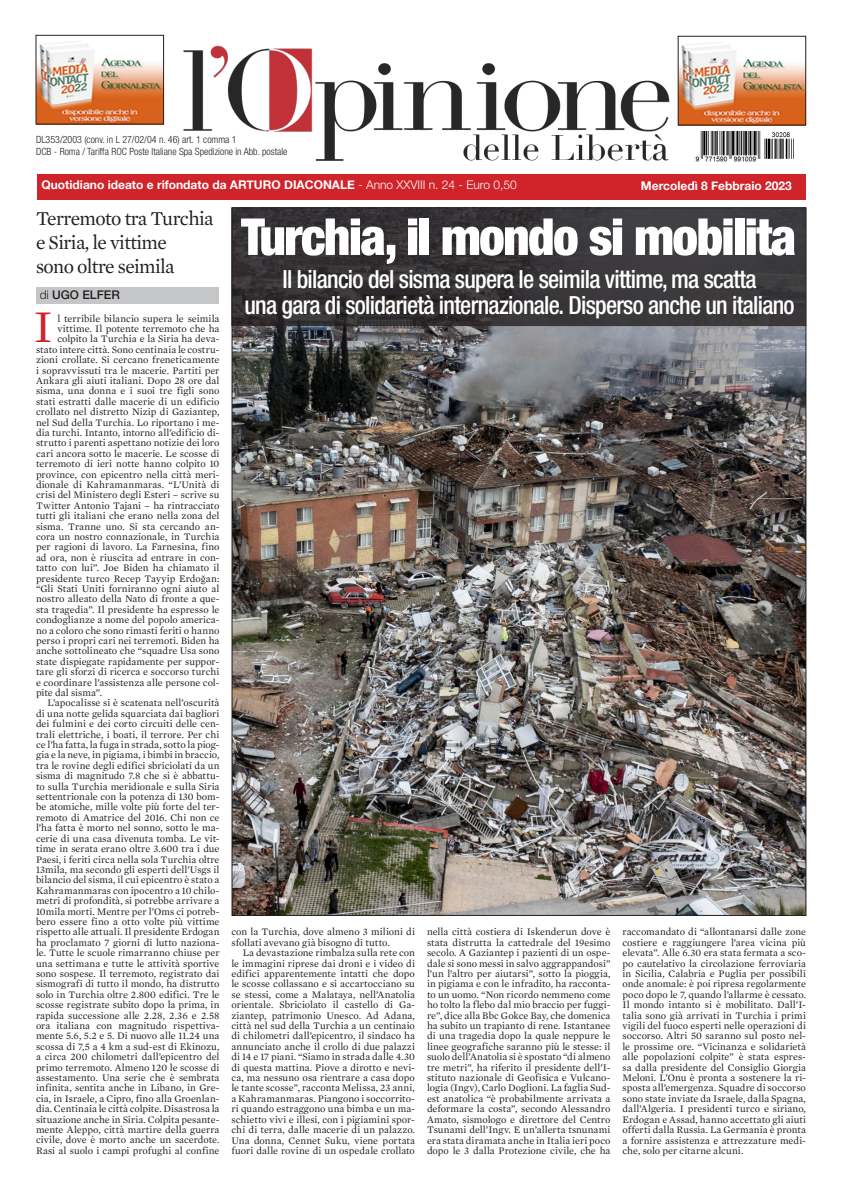
<style>
.page{position:relative;width:842px;height:1191px;background:#fff}
.page>*{position:absolute;margin:0;border:0;box-sizing:border-box;transform-origin:0 0}
.t1{font:900 condensed 51px "Helvetica Neue LT Std";letter-spacing:-.03em;color:#fff}
.t2{font:46.2px "Mercury Text G1";color:#d1232a}
.t3{font:500 condensed 25px "Helvetica Neue LT Std";letter-spacing:-.03em;color:#fff;scale:.96 1}
.t4{font:20px/24px "Mercury Text G1";letter-spacing:-.03em;color:#231f20}
.t5{font:700 12px "Helvetica Neue";color:#fff}
.t6{font:500 12px "Helvetica Neue";color:#231f20}
.t7{font:10.2px/10.4px "Mercury Text G1";color:#231f20;text-align:justify}
.t8{font:300 condensed 10px "Helvetica Neue LT Std";color:#231f20}
.s1{font-weight:300}
.s2{font-family:"Times New Roman"}
</style>
<div class="page">
<img style="left:38px;top:41px;width:124px;height:81px">
<div style="left:36px;top:35px;width:128px;height:89px;border:1px solid #231f20"></div>
<img style="left:183px;top:45px;width:487px;height:116px">
<div style="left:36px;top:174px;width:769px;height:25px;background:#d1232a"></div>
<div style="left:36px;top:287px;width:183px;height:16px;background:#c5c6c8"></div>
<img style="left:694px;top:132px;width:100px;height:30px">
<img style="left:680px;top:42px;width:124px;height:81px">
<div style="left:678px;top:36px;width:128px;height:89px;border:1px solid #231f20"></div>
<img style="left:233px;top:326px;width:571px;height:588px">
<svg style="left:233px;top:209px;width:571px;height:115px;background:#373437"></svg>
<div style="left:231px;top:207px;width:575px;height:119px;border:1px solid #231f20"></div>
<p class="t8" style="left:36px;top:134px;width:202px">DL353/2003 (conv. in L 27/02/04 n. 46) art. 1 comma 1</p>
<p class="t8" style="left:36px;top:146px;width:253px">DCB - Roma / Tariffa ROC Poste Italiane Spa Spedizione in Abb. postale</p>
<p class="t5" style="left:41px;top:177px;width:477px">Quotidiano ideato e rifondato da ARTURO DIACONALE <span class="s1">- Anno XXVIII n. 24 - Euro 0,50</span></p>
<p class="t5" style="left:641px;top:178px;width:152px">Mercoledì 8 Febbraio 2023</p>
<p class="t4" style="left:36px;top:207px;width:179px">Terremoto tra Turchia e Siria, le vittime</p>
<p class="t4" style="left:36px;top:255px;width:140px">sono oltre seimila</p>
<p class="t6" style="left:40px;top:288px;width:82px"><span class="s1">di</span> UGO ELFER</p>
<p class="t2" style="left:34px;top:300px;width:20px">I</p>
<p class="t7" style="left:57px;top:313px;width:164px">l terribile bilancio supera le seimila</p>
<p class="t7" style="left:57px;top:323px;width:164px">vittime. Il potente terremoto che ha</p>
<p class="t7" style="left:57px;top:334px;width:164px">colpito la Turchia e la Siria ha deva-</p>
<p class="t7" style="left:36px;top:344px;width:185px">stato intere città. Sono centinaia le costru-</p>
<p class="t7" style="left:36px;top:354px;width:185px">zioni crollate. Si cercano freneticamente</p>
<p class="t7" style="left:36px;top:365px;width:185px">i sopravvissuti tra le macerie. Partiti per</p>
<p class="t7" style="left:36px;top:375px;width:185px">Ankara gli aiuti italiani. Dopo 28 ore dal</p>
<p class="t7" style="left:36px;top:386px;width:185px">sisma, una donna e i suoi tre figli sono</p>
<p class="t7" style="left:36px;top:396px;width:185px">stati estratti dalle macerie di un edificio</p>
<p class="t7" style="left:36px;top:406px;width:185px">crollato nel distretto Nizip di Gaziantep,</p>
<p class="t7" style="left:36px;top:417px;width:185px">nel Sud della Turchia. Lo riportano i me-</p>
<p class="t7" style="left:36px;top:427px;width:185px">dia turchi. Intanto, intorno all’edificio di-</p>
<p class="t7" style="left:36px;top:438px;width:185px">strutto i parenti aspettano notizie dei loro</p>
<p class="t7" style="left:36px;top:448px;width:185px">cari ancora sotto le macerie. Le scosse di</p>
<p class="t7" style="left:36px;top:458px;width:185px">terremoto di ieri notte hanno colpito 10</p>
<p class="t7" style="left:36px;top:469px;width:185px">province, con epicentro nella città meri-</p>
<p class="t7" style="left:36px;top:479px;width:185px">dionale di Kahramanmaras. “L’Unità di</p>
<p class="t7" style="left:36px;top:490px;width:185px">crisi del Ministero degli Esteri – scrive su</p>
<p class="t7" style="left:36px;top:500px;width:185px">Twitter Antonio Tajani – ha rintracciato</p>
<p class="t7" style="left:36px;top:510px;width:185px">tutti gli italiani che erano nella zona del</p>
<p class="t7" style="left:36px;top:521px;width:185px">sisma. Tranne uno. Si sta cercando an-</p>
<p class="t7" style="left:36px;top:531px;width:185px">cora un nostro connazionale, in Turchia</p>
<p class="t7" style="left:36px;top:542px;width:185px">per ragioni di lavoro. La Farnesina, fino</p>
<p class="t7" style="left:36px;top:552px;width:185px">ad ora, non è riuscita ad entrare in con-</p>
<p class="t7" style="left:36px;top:562px;width:185px">tatto con lui”. Joe Biden ha chiamato il</p>
<p class="t7" style="left:36px;top:573px;width:185px">presidente turco Recep Tayyip Erdo<span class="s2">ğ</span>an:</p>
<p class="t7" style="left:36px;top:583px;width:185px">“Gli Stati Uniti forniranno ogni aiuto al</p>
<p class="t7" style="left:36px;top:594px;width:185px">nostro alleato della Nato di fronte a que-</p>
<p class="t7" style="left:36px;top:604px;width:185px">sta tragedia”. Il presidente ha espresso le</p>
<p class="t7" style="left:36px;top:614px;width:185px">condoglianze a nome del popolo america-</p>
<p class="t7" style="left:36px;top:625px;width:185px">no a coloro che sono rimasti feriti o hanno</p>
<p class="t7" style="left:36px;top:635px;width:185px">perso i propri cari nei terremoti. Biden ha</p>
<p class="t7" style="left:36px;top:646px;width:185px">anche sottolineato che “squadre Usa sono</p>
<p class="t7" style="left:36px;top:656px;width:185px">state dispiegate rapidamente per suppor-</p>
<p class="t7" style="left:36px;top:666px;width:185px">tare gli sforzi di ricerca e soccorso turchi</p>
<p class="t7" style="left:36px;top:677px;width:185px">e coordinare l’assistenza alle persone col-</p>
<p class="t7" style="left:36px;top:687px;width:68px">pite dal sisma”.</p>
<p class="t7" style="left:36px;top:698px;width:185px;text-indent:11px">L’apocalisse si è scatenata nell’oscurità di una notte gelida squarciata dai bagliori dei fulmini e dei corto circuiti delle cen&shy;trali elettriche, i boati, il terrore. Per chi ce l’ha fatta, la fuga in strada, sotto la piog&shy;gia e la neve, in pigiama, i bimbi in braccio, tra le rovine degli edifici sbriciolati da un sisma di magnitudo 7.8 che si è abbattu&shy;to sulla Turchia meridionale e sulla Siria settentrionale con la potenza di 130 bom&shy;be atomiche, mille volte più forte del ter&shy;remoto di Amatrice del 2016. Chi non ce l’ha fatta è morto nel sonno, sotto le ma&shy;cerie di una casa divenuta tomba. Le vit&shy;time in serata erano oltre 3.600 tra i due Paesi, i feriti circa nella sola Turchia oltre 13mila, ma secondo gli esperti dell’Usgs il bilancio del sisma, il cui epicentro è stato a Kahramanmaras con ipocentro a 10 chilo&shy;metri di profondità, si potrebbe arrivare a 10mila morti. Mentre per l’Oms ci potreb&shy;bero essere fino a otto volte più vittime rispetto alle attuali. Il presidente Erdogan ha proclamato 7 giorni di lutto naziona&shy;le. Tutte le scuole rimarranno chiuse per una settimana e tutte le attività sportive sono sospese. Il terremoto, registrato dai sismografi di tutto il mondo, ha distrutto solo in Turchia oltre 2.800 edifici. Tre le scosse registrate subito dopo la prima, in rapida successione alle 2.28, 2.36 e 2.58 ora italiana con magnitudo rispettiva&shy;mente 5.6, 5.2 e 5. Di nuovo alle 11.24 una scossa di 7,5 a 4 km a sud-est di Ekinozu, a circa 200 chilometri dall’epicentro del primo terremoto. Almeno 120 le scosse di assestamento. Una serie che è sembrata infinita, sentita anche in Libano, in Gre&shy;cia, in Israele, a Cipro, fino alla Groenlan&shy;dia. Centinaia le città colpite. Disastrosa la situazione anche in Siria. Colpita pesante&shy;mente Aleppo, città martire della guerra civile, dove è morto anche un sacerdote.<br>Rasi al suolo i campi profughi al confine</p>
<p class="t1" style="left:241px;top:205px;width:557px">Turchia, il mondo si mobilita</p>
<p class="t3" style="left:282px;top:265px;width:495px">Il bilancio del sisma supera le seimila vittime, ma scatta</p>
<p class="t3" style="left:244px;top:291px;width:575px">una gara di solidarietà internazionale. Disperso anche un italiano</p>
<p class="t7" style="left:231px;top:927px;width:185px">con la Turchia, dove almeno 3 milioni di sfollati avevano già bisogno di tutto.</p>
<p class="t7" style="left:231px;top:947px;width:185px;text-indent:11px">La devastazione rimbalza sulla rete con le immagini riprese dai droni e i video di edifici apparentemente intatti che dopo le scosse collassano e si accartocciano su se stessi, come a Malataya, nell’Anatolia orientale. Sbriciolato il castello di Ga&shy;ziantep, patrimonio Unesco. Ad Adana, città nel sud della Turchia a un centinaio di chilometri dall’epicentro, il sindaco ha annunciato anche il crollo di due palazzi di 14 e 17 piani. “Siamo in strada dalle 4.30 di questa mattina. Piove a dirotto e nevi&shy;ca, ma nessuno osa rientrare a casa dopo le tante scosse”, racconta Melissa, 23 anni, a Kahramanmaras. Piangono i soccorrito&shy;ri quando estraggono una bimba e un ma&shy;schietto vivi e illesi, con i pigiamini spor&shy;chi di terra, dalle macerie di un palazzo.<br>Una donna, Cennet Suku, viene portata fuori dalle rovine di un ospedale crollato</p>
<p class="t7" style="left:427px;top:927px;width:185px">nella città costiera di Iskenderun dove è stata distrutta la cattedrale del 19esimo secolo. A Gaziantep i pazienti di un ospe&shy;dale si sono messi in salvo aggrappandosi” l’un l’altro per aiutarsi”, sotto la pioggia, in pigiama e con le infradito, ha racconta&shy;to un uomo. “Non ricordo nemmeno come ho tolto la flebo dal mio braccio per fuggi&shy;re”, dice alla Bbc Gokce Bay, che domenica ha subito un trapianto di rene. Istantanee di una tragedia dopo la quale neppure le linee geografiche saranno più le stesse: il suolo dell’Anatolia si è spostato “di almeno tre metri”, ha riferito il presidente dell’I&shy;stituto nazionale di Geofisica e Vulcano&shy;logia (Ingv), Carlo Doglioni. La faglia Sud&shy;est anatolica “è probabilmente arrivata a deformare la costa”, secondo Alessandro Amato, sismologo e direttore del Centro Tsunami dell’Ingv. E un’allerta tsnunami era stata diramata anche in Italia ieri poco dopo le 3 dalla Protezione civile, che ha</p>
<p class="t7" style="left:622px;top:927px;width:185px">raccomandato di “allontanarsi dalle zone costiere e raggiungere l’area vicina più elevata”. Alle 6.30 era stata fermata a sco&shy;po cautelativo la circolazione ferroviaria in Sicilia, Calabria e Puglia per possibili onde anomale: è poi ripresa regolarmente poco dopo le 7, quando l’allarme è cessato.<br>Il mondo intanto si è mobilitato. Dall’I&shy;talia sono già arrivati in Turchia i primi vigili del fuoco esperti nelle operazioni di soccorso. Altri 50 saranno sul posto nel&shy;le prossime ore. “Vicinanza e solidarietà alle popolazioni colpite” è stata espres&shy;sa dalla presidente del Consiglio Giorgia Meloni. L’Onu è pronta a sostenere la ri&shy;sposta all’emergenza. Squadre di soccorso sono state inviate da Israele, dalla Spagna, dall’Algeria. I presidenti turco e siriano, Erdogan e Assad, hanno accettato gli aiuti offerti dalla Russia. La Germania è pronta a fornire assistenza e attrezzature medi&shy;che, solo per citarne alcuni.</p>
</div>
